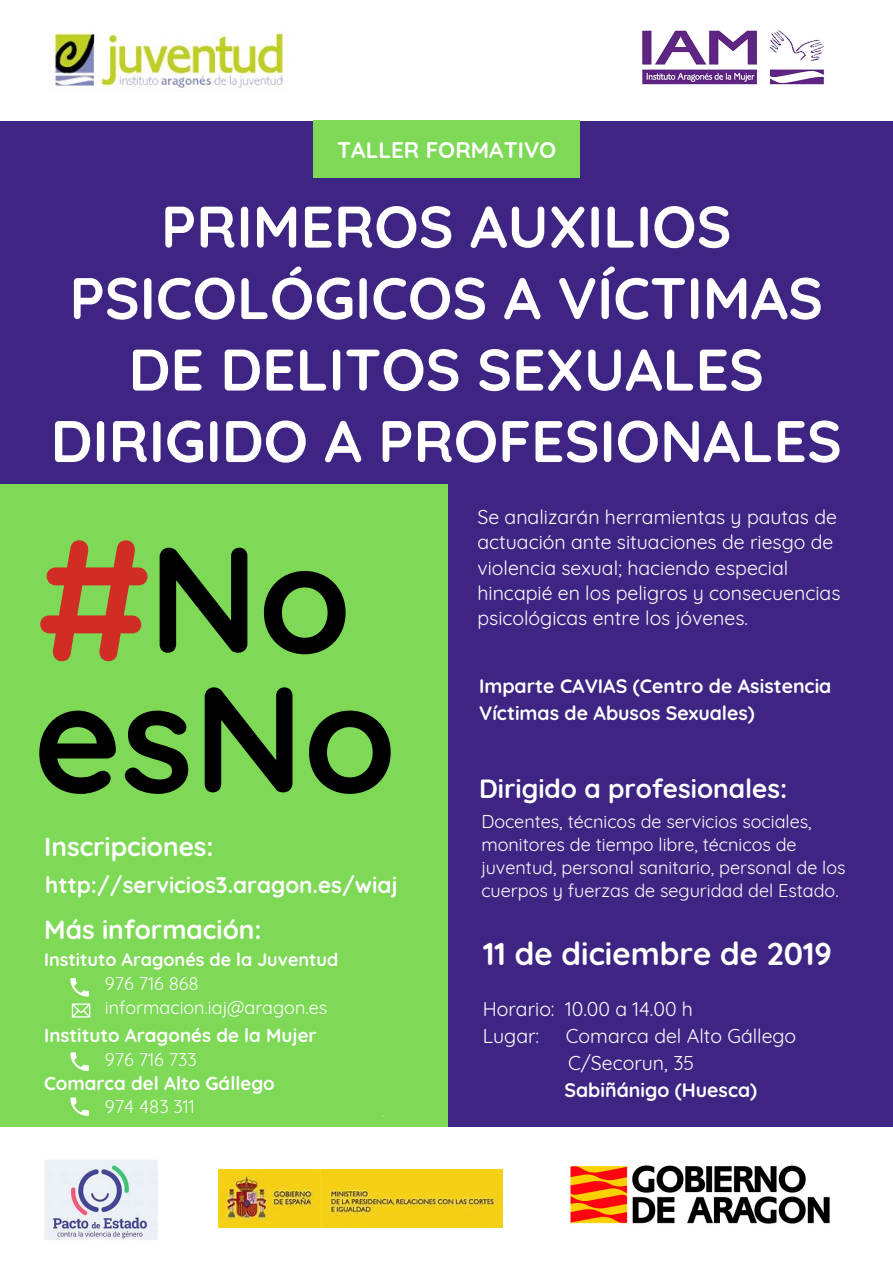
<style>
.page{position:relative;width:893px;height:1263px;background:#3e2584}
.page>*{position:absolute;margin:0;border:0;box-sizing:border-box;transform-origin:0 0}
.t1{font:700 150.07px/139.6px "Quicksand";color:#000}
.t2{font:700 58.5px/71.5px "Quicksand";color:#fff;text-align:center}
.t3{font:700 31.5px "Quicksand";color:#fff}
.t4{font:700 26.25px "Quicksand";color:#fff}
.t5{font:700 22.5px "Quicksand";color:#fff}
.t6{font:19.5px/25.3px "Quicksand";color:#fff}
.t7{font:700 19.5px/27px "Quicksand";color:#fff}
.t8{font:700 18.75px "Quicksand";color:#fff}
.t9{font:18px/23.1px "Quicksand";color:#fff}
.t10{font:700 18px "Quicksand";color:#fff}
.s1{font-size:172.57px;color:#d02d26}
</style>
<div class="page">
<div style="left:0;top:484px;width:448px;height:711px;background:#7ed957"></div>
<div style="left:0;top:1127px;width:893px;height:136px;background:#fff"></div>
<div style="left:0;top:0;width:893px;height:121px;background:#fff"></div>
<img style="left:50px;top:31px;width:238px;height:60px">
<img style="left:570px;top:1165px;width:260px;height:59px">
<img style="left:642px;top:30px;width:182px;height:55px">
<div style="left:313px;top:121px;width:267px;height:57px;background:#7ed957"></div>
<svg style="left:70px;top:978px;width:19px;height:19px"></svg>
<svg style="left:70px;top:1052px;width:19px;height:19px"></svg>
<svg style="left:70px;top:1097px;width:19px;height:19px"></svg>
<svg style="left:72px;top:1003px;width:18px;height:14px"></svg>
<img style="left:44px;top:1160px;width:113px;height:80px">
<img style="left:218px;top:1170px;width:284px;height:57px">
<p class="t5" style="left:337px;top:135px;width:221px">TALLER FORMATIVO</p>
<h2 class="t2" style="left:51px;top:190px;width:792px">PRIMEROS AUXILIOS<br>PSICOLÓGICOS A VÍCTIMAS<br>DE DELITOS SEXUALES<br>DIRIGIDO A PROFESIONALES</h2>
<h1 class="t1" style="left:34px;top:527px;width:363px"><span class="s1">#</span>No esNo</h1>
<h3 class="t4" style="left:44px;top:830px;width:171px">Inscripciones:</h3>
<p class="t5" style="left:45px;top:870px;width:354px">http://servicios3.aragon.es/wiaj</p>
<h3 class="t4" style="left:44px;top:913px;width:219px">Más información:</h3>
<p class="t9" style="left:105px;top:970px;width:224px;line-height:24.8px">976 716 868 informacion.iaj@aragon.es</p>
<p class="t8" style="left:44px;top:1023px;width:274px">Instituto Aragonés de la Mujer</p>
<p class="t9" style="left:105px;top:1048px;width:93px">976 716 733</p>
<p class="t8" style="left:44px;top:1071px;width:232px">Comarca del Alto Gállego</p>
<p class="t9" style="left:105px;top:1094px;width:92px">974 483 311</p>
<p class="t10" style="left:44px;top:948px;width:296px">Instituto Aragonés de la Juventud</p>
<p class="t6" style="left:477px;top:504px;width:364px">Se analizarán herramientas y pautas de actuación ante situaciones de riesgo de violencia sexual; haciendo especial hincapié en los peligros y consecuencias psicológicas entre los jóvenes.</p>
<p class="t7" style="left:479px;top:672px;width:354px">Imparte CAVIAS (Centro de Asistencia<br>Víctimas de Abusos Sexuales)</p>
<h3 class="t4" style="left:479px;top:772px;width:310px">Dirigido a profesionales:</h3>
<p class="t9" style="left:481px;top:810px;width:366px">Docentes, técnicos de servicios sociales, monitores de tiempo libre, técnicos de juventud, personal sanitario, personal de los cuerpos y fuerzas de seguridad del Estado.</p>
<h3 class="t3" style="left:483px;top:934px;width:350px">11 de diciembre de 2019</h3>
<p class="t6" style="left:483px;top:995px;width:212px;line-height:27px">Horario: 10.00 a 14.00 h<br>Lugar:</p>
<p class="t6" style="left:566px;top:1022px;width:232px;line-height:27px">Comarca del Alto Gállego<br>C/Secorun, 35</p>
<p class="t7" style="left:564px;top:1076px;width:194px">Sabiñánigo (Huesca)</p>
</div>
